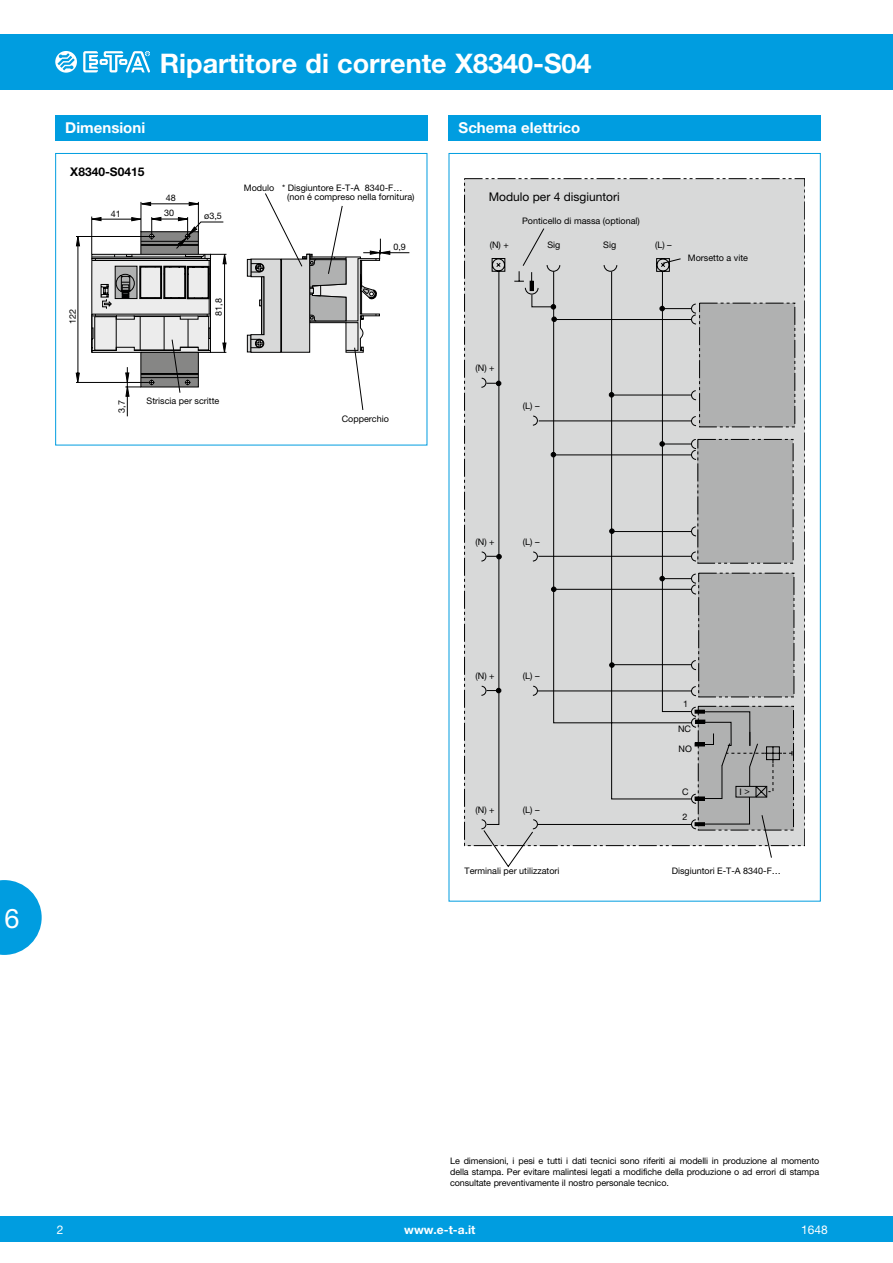
<style>
.page{position:relative;width:893px;height:1263px;background:#fff}
.page>*{position:absolute;margin:0;border:0;box-sizing:border-box;transform-origin:0 0}
.t1{font:700 27px "Helvetica Neue LT";color:#fff}
.t2{font:27px "Helvetica Neue LT";color:#fff}
.t3{font:700 15px "Helvetica Neue LT";color:#fff}
.t4{font:12px "Helvetica Neue LT";color:#000}
.t5{font:700 12px "Helvetica Neue LT";color:#fff}
.t6{font:700 12px "Helvetica Neue LT";color:#000}
.t7{font:12px "Helvetica Neue LT";color:#fff}
.t8{font:9px/10.8px "Helvetica Neue LT";color:#000}
</style>
<div class="page">
<div style="left:0;top:1216px;width:893px;height:26px;background:#009de0"></div>
<div style="left:0;top:34px;width:893px;height:55px;background:#009de0"></div>
<svg style="left:55px;top:51px;width:22px;height:22px"></svg>
<svg style="left:83px;top:51px;width:67px;height:21px"></svg>
<svg style="left:0;top:880px;width:42px;height:75px"></svg>
<div style="left:465px;top:179px;width:340px;height:667px;background:#d8d9d9"></div>
<svg style="left:481px;top:228px;width:314px;height:639px"></svg>
<div style="left:55px;top:115px;width:372px;height:25px;background:#009de0"></div>
<div style="left:247px;top:335px;width:4px;height:17px;border:1px solid #000"></div>
<div style="left:247px;top:259px;width:4px;height:18px;border:1px solid #000"></div>
<hr style="left:363px;top:252px;width:46px;height:1px;background:#000">
<svg style="left:250px;top:193px;width:140px;height:217px"></svg>
<svg style="left:76px;top:202px;width:151px;height:215px"></svg>
<div style="left:55px;top:153px;width:372px;height:292px;border:1px solid #009de0"></div>
<div style="left:449px;top:115px;width:372px;height:25px;background:#009de0"></div>
<h1 class="t1" style="left:160px;top:46px;width:433px">Ripartitore di corrente X8340-S04</h1>
<h2 class="t3" style="left:65px;top:119px;width:81px">Dimensioni</h2>
<h3 class="t6" style="left:70px;top:164px;width:76px">X8340-S0415</h3>
<p class="t8" style="left:111px;top:208px;width:12px">41</p>
<p class="t8" style="left:166px;top:192px;width:12px">48</p>
<p class="t8" style="left:164px;top:207px;width:12px">30</p>
<p class="t8" style="left:67px;top:324px;width:17px;rotate:-90deg">122</p>
<p class="t8" style="left:204px;top:210px;width:19px">ø3,5</p>
<p class="t8" style="left:213px;top:316px;width:19px;rotate:-90deg">81,8</p>
<p class="t8" style="left:244px;top:182px;width:32px">Modulo</p>
<p class="t8" style="left:287px;top:183px;width:129px;line-height:9px;text-indent:-5px">* Disgiuntore E-T-A 8340-F… (non é compreso nella fornitura)</p>
<p class="t8" style="left:393px;top:241px;width:14px">0,9</p>
<p class="t8" style="left:116px;top:413px;width:14px;rotate:-90deg">3,7</p>
<p class="t8" style="left:147px;top:395px;width:74px">Striscia per scritte</p>
<p class="t8" style="left:342px;top:413px;width:49px">Copperchio</p>
<h2 class="t3" style="left:459px;top:119px;width:123px">Schema elettrico</h2>
<h3 class="t4" style="left:489px;top:189px;width:132px">Modulo per 4 disgiuntori</h3>
<p class="t8" style="left:522px;top:215px;width:119px">Ponticello di massa (optional)</p>
<p class="t8" style="left:490px;top:240px;width:21px">(N) +</p>
<p class="t8" style="left:603px;top:240px;width:14px">Sig</p>
<p class="t8" style="left:655px;top:240px;width:18px">(L) –</p>
<p class="t8" style="left:547px;top:240px;width:14px">Sig</p>
<p class="t8" style="left:688px;top:252px;width:62px">Morsetto a vite</p>
<p class="t8" style="left:476px;top:362px;width:21px">(N) +</p>
<p class="t8" style="left:523px;top:400px;width:18px">(L) –</p>
<p class="t8" style="left:476px;top:536px;width:21px">(N) +</p>
<p class="t8" style="left:523px;top:536px;width:18px">(L) –</p>
<h1 class="t2" style="left:4px;top:902px;width:17px">6</h1>
<p class="t8" style="left:476px;top:670px;width:21px">(N) +</p>
<p class="t8" style="left:523px;top:670px;width:18px">(L) –</p>
<p class="t8" style="left:476px;top:804px;width:21px">(N) +</p>
<p class="t8" style="left:523px;top:804px;width:18px">(L) –</p>
<p class="t8" style="left:465px;top:865px;width:96px">Terminali per utilizzatori</p>
<p class="t8" style="left:683px;top:698px;width:7px">1</p>
<p class="t8" style="left:678px;top:723px;width:14px">NC</p>
<p class="t8" style="left:679px;top:743px;width:15px">NO</p>
<p class="t8" style="left:682px;top:786px;width:8px">C</p>
<p class="t8" style="left:682px;top:811px;width:7px">2</p>
<p class="t8" style="left:740px;top:786px;width:12px">I &gt;</p>
<p class="t8" style="left:672px;top:865px;width:111px">Disgiuntori E-T-A 8340-F…</p>
<p class="t8" style="left:450px;top:1155px;width:371px;text-align:justify">Le dimensioni, i pesi e tutti i dati tecnici sono riferiti ai modelli in produzione al momento della stampa. Per evitare malintesi legati a modifiche della produzione o ad errori di stampa consultate preventivamente il nostro personale tecnico.</p>
<h3 class="t5" style="left:404px;top:1222px;width:73px">www.e-t-a.it</h3>
<h3 class="t7" style="left:57px;top:1222px;width:8px">2</h3>
<h3 class="t7" style="left:801px;top:1222px;width:28px">1648</h3>
</div>
